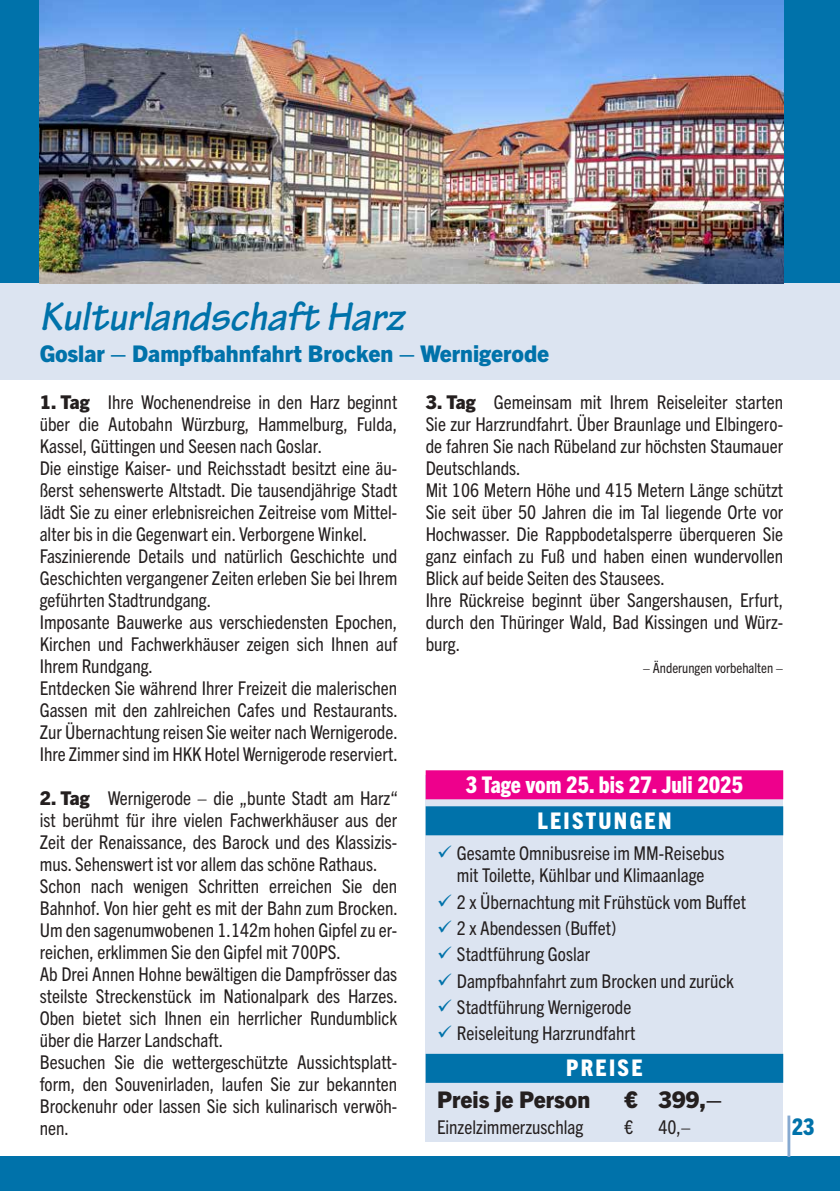
<style>
.page{position:relative;width:840px;height:1191px;background:#fff}
.page>*{position:absolute;margin:0;border:0;box-sizing:border-box;transform-origin:0 0}
.t1{font:italic 700 43px "Tekton Pro";color:#0072aa}
.t2{font:800 condensed 23px/36px "Trade Gothic Next LT Pro";color:#fff;text-align:center}
.t3{font:800 23px "Trade Gothic Next LT Pro";color:#0072aa}
.t4{font:800 23px "Trade Gothic Next LT Pro";color:#241f1f}
.t5{font:800 condensed 23px "Trade Gothic Next LT Pro";color:#0072aa}
.t6{font:condensed 19px/22px "Trade Gothic Next LT Pro";color:#241f1f}
.t7{font:condensed 14px "Trade Gothic Next LT Pro";color:#241f1f}
.s1{font-weight:800;font-stretch:normal}
.s2{color:#0072aa}
</style>
<div class="page">
<div style="left:0;top:1157px;width:839px;height:34px;background:#0072aa"></div>
<div style="left:0;top:0;width:839px;height:283px;background:#0072aa"></div>
<hr style="left:787px;top:1115px;width:2px;height:42px;background:#86a9d0">
<div style="left:0;top:283px;width:839px;height:97px;background:#dce4f1"></div>
<div style="left:425px;top:774px;width:357px;height:367px;background:#dce4f1"></div>
<div style="left:425px;top:770px;width:357px;height:29px;background:#ee008c"></div>
<div style="left:425px;top:806px;width:357px;height:29px;background:#0072aa"></div>
<div style="left:425px;top:1053px;width:357px;height:29px;background:#0072aa"></div>
<img style="left:40px;top:0;width:742px;height:283px">
<h1 class="t1" style="left:40px;top:291px;width:365px">Kulturlandschaft Harz</h1>
<p class="t3" style="left:40px;top:337px;width:510px">Goslar – Dampfbahnfahrt Brocken – Wernigerode</p>
<p class="t6" style="left:40px;top:390px;width:359px"><span class="s1">1. Tag</span> Ihre Wochenendreise in den Harz beginnt über die Autobahn Würzburg, Hammelburg, Fulda, Kassel, Güttingen und Seesen nach Goslar.<br>Die einstige Kaiser- und Reichsstadt besitzt eine äu&shy;ßerst sehenswerte Altstadt. Die tausendjährige Stadt lädt Sie zu einer erlebnisreichen Zeitreise vom Mittel&shy;alter bis in die Gegenwart ein. Verborgene Winkel.<br>Faszinierende Details und natürlich Geschichte und Geschichten vergangener Zeiten erleben Sie bei Ihrem geführten Stadtrundgang.<br>Imposante Bauwerke aus verschiedensten Epochen, Kirchen und Fachwerkhäuser zeigen sich Ihnen auf Ihrem Rundgang.<br>Entdecken Sie während Ihrer Freizeit die malerischen Gassen mit den zahlreichen Cafes und Restaurants.<br>Zur Übernachtung reisen Sie weiter nach Wernigerode.<br>Ihre Zimmer sind im HKK Hotel Wernigerode reserviert.</p>
<p class="t6" style="left:40px;top:786px;width:359px"><span class="s1">2. Tag</span> Wernigerode – die „bunte Stadt am Harz“ ist berühmt für ihre vielen Fachwerkhäuser aus der Zeit der Renaissance, des Barock und des Klassizis&shy;mus. Sehenswert ist vor allem das schöne Rathaus.<br>Schon nach wenigen Schritten erreichen Sie den Bahnhof. Von hier geht es mit der Bahn zum Brocken.<br>Um den sagenumwobenen 1.142m hohen Gipfel zu er&shy;reichen, erklimmen Sie den Gipfel mit 700PS.<br>Ab Drei Annen Hohne bewältigen die Dampfrösser das steilste Streckenstück im Nationalpark des Harzes.<br>Oben bietet sich Ihnen ein herrlicher Rundumblick über die Harzer Landschaft.<br>Besuchen Sie die wettergeschützte Aussichtsplatt&shy;form, den Souvenirladen, laufen Sie zur bekannten Brockenuhr oder lassen Sie sich kulinarisch verwöh&shy;nen.</p>
<p class="t6" style="left:425px;top:390px;width:359px"><span class="s1">3. Tag</span> Gemeinsam mit Ihrem Reiseleiter starten Sie zur Harzrundfahrt. Über Braunlage und Elbingero&shy;de fahren Sie nach Rübeland zur höchsten Staumauer Deutschlands.<br>Mit 106 Metern Höhe und 415 Metern Länge schützt Sie seit über 50 Jahren die im Tal liegende Orte vor Hochwasser. Die Rappbodetalsperre überqueren Sie ganz einfach zu Fuß und haben einen wundervollen Blick auf beide Seiten des Stausees.<br>Ihre Rückreise beginnt über Sangershausen, Erfurt, durch den Thüringer Wald, Bad Kissingen und Würz&shy;burg.</p>
<p class="t7" style="left:642px;top:658px;width:142px">– Änderungen vorbehalten –</p>
<p class="t2" style="left:465px;top:764px;width:279px">3 Tage vom 25. bis 27. Juli 2025<br>LEISTUNGEN</p>
<p class="t6" style="left:437px;top:841px;width:289px;text-align:center"><span class="s2">✓</span> Gesamte Omnibusreise im MM-Reisebus mit Toilette, Kühlbar und Klimaanlage</p>
<p class="t6" style="left:437px;top:889px;width:310px"><span class="s2">✓</span> 2 x Übernachtung mit Frühstück vom Buffet</p>
<p class="t6" style="left:437px;top:916px;width:181px"><span class="s2">✓</span> 2 x Abendessen (Buffet)</p>
<p class="t6" style="left:437px;top:942px;width:155px"><span class="s2">✓</span> Stadtführung Goslar</p>
<p class="t6" style="left:437px;top:968px;width:298px"><span class="s2">✓</span> Dampfbahnfahrt zum Brocken und zurück</p>
<p class="t6" style="left:437px;top:994px;width:196px"><span class="s2">✓</span> Stadtführung Wernigerode</p>
<p class="t6" style="left:437px;top:1021px;width:200px"><span class="s2">✓</span> Reiseleitung Harzrundfahrt</p>
<p class="t2" style="left:566px;top:1048px;width:78px">PREISE</p>
<p class="t4" style="left:437px;top:1083px;width:155px">Preis je Person</p>
<p class="t4" style="left:624px;top:1083px;width:99px">€ 399,–</p>
<p class="t6" style="left:437px;top:1114px;width:148px">Einzelzimmerzuschlag</p>
<p class="t6" style="left:624px;top:1114px;width:11px">€</p>
<p class="t6" style="left:658px;top:1114px;width:34px">40,–</p>
<p class="t5" style="left:791px;top:1110px;width:24px">23</p>
</div>
